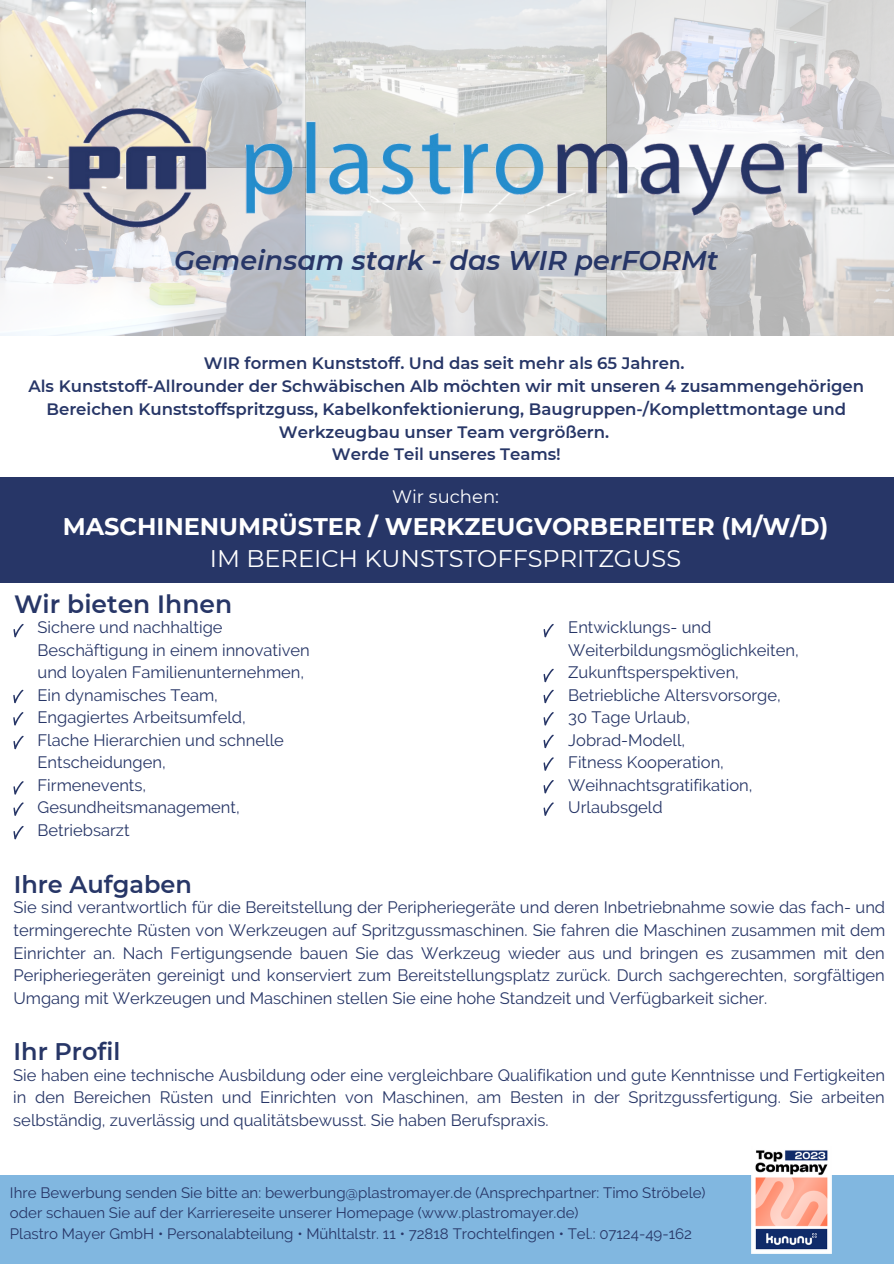
<style>
.page{position:relative;width:894px;height:1264px;background:#fff}
.page>*{position:absolute;margin:0;border:0;box-sizing:border-box;transform-origin:0 0}
.t1{font:italic 600 27px "Montserrat";color:#273667}
.t2{font:600 24.9px "Montserrat";color:#273667}
.t3{font:700 24px "Montserrat";color:#fff}
.t4{font:24px "Montserrat";color:#fff}
.t5{font:600 24px "Montserrat";color:#273667}
.t6{font:18px "Montserrat";color:#fff}
.t7{font:16.5px/22.5px "Raleway";color:#273667;text-align:justify}
.t8{font:600 16.5px/23px "Montserrat";color:#273667;text-align:center}
.t9{font:15px "Raleway";color:#273667}
</style>
<div class="page">
<div style="left:0;top:477px;width:893px;height:105px;background:#273667"></div>
<div style="left:0;top:1174px;width:893px;height:89px;background:#81b7e0"></div>
<img style="left:0;top:0;width:893px;height:335px">
<img style="left:62px;top:68px;width:766px;height:199px">
<svg style="left:13px;top:624px;width:11px;height:13px"></svg>
<svg style="left:13px;top:689px;width:10px;height:14px"></svg>
<svg style="left:13px;top:712px;width:10px;height:13px"></svg>
<svg style="left:13px;top:735px;width:11px;height:14px"></svg>
<svg style="left:13px;top:826px;width:11px;height:13px"></svg>
<svg style="left:13px;top:781px;width:11px;height:13px"></svg>
<svg style="left:13px;top:802px;width:11px;height:13px"></svg>
<svg style="left:543px;top:624px;width:10px;height:13px"></svg>
<svg style="left:543px;top:689px;width:10px;height:14px"></svg>
<svg style="left:543px;top:712px;width:10px;height:13px"></svg>
<svg style="left:543px;top:734px;width:10px;height:14px"></svg>
<svg style="left:543px;top:780px;width:10px;height:13px"></svg>
<svg style="left:543px;top:802px;width:10px;height:13px"></svg>
<svg style="left:543px;top:757px;width:10px;height:13px"></svg>
<svg style="left:543px;top:668px;width:10px;height:14px"></svg>
<img style="left:750px;top:1150px;width:80px;height:103px">
<p class="t1" style="left:174px;top:243px;width:545px">Gemeinsam stark - das WIR perFORMt</p>
<p class="t8" style="left:204px;top:351px;width:482px">WIR formen Kunststoff. Und das seit mehr als 65 Jahren.</p>
<p class="t8" style="left:28px;top:374px;width:837px">Als Kunststoff-Allrounder der Schwäbischen Alb möchten wir mit unseren 4 zusammengehörigen<br>Bereichen Kunststoffspritzguss, Kabelkonfektionierung, Baugruppen-/Komplettmontage und<br>Werkzeugbau unser Team vergrößern.</p>
<p class="t8" style="left:332px;top:443px;width:230px">Werde Teil unseres Teams!</p>
<p class="t6" style="left:392px;top:485px;width:108px">Wir suchen:</p>
<p class="t3" style="left:63px;top:511px;width:767px">MASCHINENUMRÜSTER / WERKZEUGVORBEREITER (M/W/D)</p>
<p class="t4" style="left:210px;top:544px;width:472px">IM BEREICH KUNSTSTOFFSPRITZGUSS</p>
<p class="t2" style="left:14px;top:588px;width:219px">Wir bieten Ihnen</p>
<p class="t7" style="left:38px;top:616px;width:186px">Sichere und nachhaltige</p>
<p class="t7" style="left:38px;top:638px;width:274px">Beschäftigung in einem innovativen</p>
<p class="t7" style="left:38px;top:661px;width:268px">und loyalen Familienunternehmen,</p>
<p class="t7" style="left:38px;top:683px;width:182px">Ein dynamisches Team,</p>
<p class="t7" style="left:38px;top:706px;width:210px">Engagiertes Arbeitsumfeld,</p>
<p class="t7" style="left:38px;top:728px;width:248px">Flache Hierarchien und schnelle</p>
<p class="t7" style="left:38px;top:751px;width:130px">Entscheidungen,</p>
<p class="t7" style="left:38px;top:773px;width:110px">Firmenevents,</p>
<p class="t7" style="left:38px;top:796px;width:204px">Gesundheitsmanagement,</p>
<p class="t7" style="left:38px;top:818px;width:93px">Betriebsarzt</p>
<p class="t7" style="left:568px;top:616px;width:145px">Entwicklungs- und</p>
<p class="t7" style="left:568px;top:638px;width:232px">Weiterbildungsmöglichkeiten,</p>
<p class="t7" style="left:568px;top:661px;width:172px">Zukunftsperspektiven,</p>
<p class="t7" style="left:568px;top:683px;width:214px">Betriebliche Altersvorsorge,</p>
<p class="t7" style="left:568px;top:706px;width:123px">30 Tage Urlaub,</p>
<p class="t7" style="left:568px;top:728px;width:118px">Jobrad-Modell,</p>
<p class="t7" style="left:568px;top:751px;width:157px">Fitness Kooperation,</p>
<p class="t7" style="left:568px;top:773px;width:186px">Weihnachtsgratifikation,</p>
<p class="t7" style="left:568px;top:796px;width:96px">Urlaubsgeld</p>
<p class="t5" style="left:14px;top:869px;width:180px">Ihre Aufgaben</p>
<p class="t7" style="left:13px;top:896px;width:873px">Sie sind verantwortlich für die Bereitstellung der Peripheriegeräte und deren Inbetriebnahme sowie das fach- und termingerechte Rüsten von Werkzeugen auf Spritzgussmaschinen. Sie fahren die Maschinen zusammen mit dem Einrichter an. Nach Fertigungsende bauen Sie das Werkzeug wieder aus und bringen es zusammen mit den Peripheriegeräten gereinigt und konserviert zum Bereitstellungsplatz zurück. Durch sachgerechten, sorgfältigen Umgang mit Werkzeugen und Maschinen stellen Sie eine hohe Standzeit und Verfügbarkeit sicher.</p>
<p class="t5" style="left:14px;top:1036px;width:108px">Ihr Profil</p>
<p class="t7" style="left:13px;top:1063px;width:873px">Sie haben eine technische Ausbildung oder eine vergleichbare Qualifikation und gute Kenntnisse und Fertigkeiten in den Bereichen Rüsten und Einrichten von Maschinen, am Besten in der Spritzgussfertigung. Sie arbeiten selbständig, zuverlässig und qualitätsbewusst. Sie haben Berufspraxis.</p>
<p class="t9" style="left:10px;top:1183px;width:697px">Ihre Bewerbung senden Sie bitte an: bewerbung@plastromayer.de (Ansprechpartner: Timo Ströbele)</p>
<p class="t9" style="left:10px;top:1204px;width:570px">oder schauen Sie auf der Karriereseite unserer Homepage (www.plastromayer.de)</p>
<p class="t9" style="left:10px;top:1224px;width:683px">Plastro Mayer GmbH • Personalabteilung • Mühltalstr. 11 • 72818 Trochtelfingen • Tel.: 07124-49-162</p>
</div>
